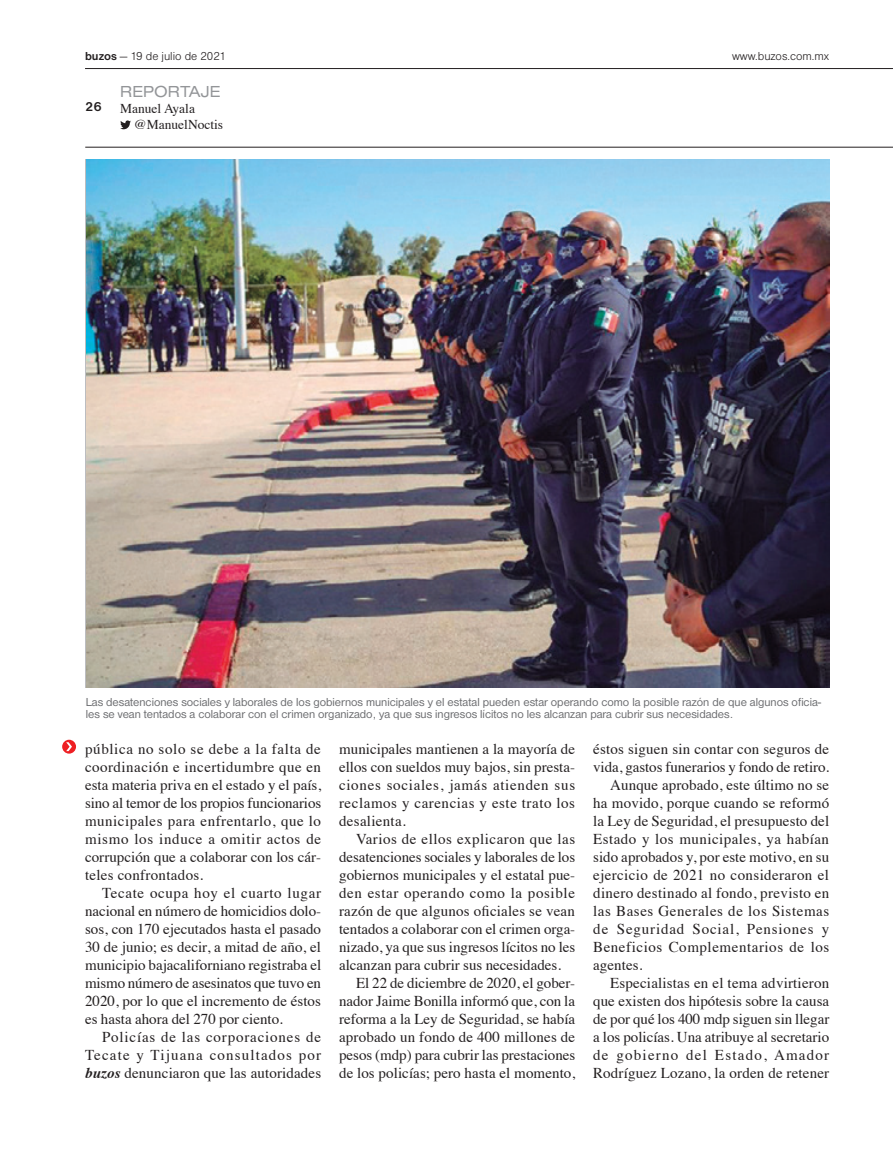
<style>
.page{position:relative;width:893px;height:1149px;background:#fff}
.page>*{position:absolute;margin:0;border:0;box-sizing:border-box;transform-origin:0 0}
.t1{font:16.5px "Nimbus San D Regu Exte";color:#939598}
.t2{font:15px/18px "Times";letter-spacing:.005em;color:#231f20;text-align:justify}
.t3{font:15px "Times";letter-spacing:.025em;color:#231f20}
.t4{font:15px "Times";letter-spacing:.035em;color:#231f20}
.t5{font:15px "Times";letter-spacing:.04em;color:#231f20}
.t6{font:15px "Times";letter-spacing:.03em;color:#231f20}
.t7{font:15px "Times";letter-spacing:.055em;color:#231f20}
.t8{font:15px "Times";letter-spacing:.08em;color:#231f20}
.t9{font:13.5px/16.2px "Times";color:#231f20}
.t10{font:700 13.5px "Nimbus Sans DOT";color:#231f20}
.t11{font:12px/12px "Nimbus San D";color:#6c6d70}
.t12{font:12px "Nimbus Sans DOT Ligh";color:#231f20}
.s1{font-family:"Nimbus Sans DOT";font-weight:700}
.s2{font-weight:700;font-style:italic}
</style>
<div class="page">
<svg style="left:120px;top:120px;width:11px;height:9px"></svg>
<hr style="left:85px;top:147px;width:808px;height:1px;background:#231f20">
<hr style="left:85px;top:68px;width:808px;height:1px;background:#231f20">
<div style="left:62px;top:739px;width:14px;height:14px;background:#ee1f23;border-radius:50%"></div>
<svg style="left:66px;top:742px;width:6px;height:9px"></svg>
<img style="left:86px;top:159px;width:743px;height:528px">
<p class="t12" style="left:85px;top:50px;width:142px"><span class="s1">buzos</span> — 19 de julio de 2021</p>
<p class="t12" style="left:732px;top:50px;width:99px">www.buzos.com.mx</p>
<p class="t10" style="left:85px;top:99px;width:18px">26</p>
<p class="t1" style="left:120px;top:82px;width:102px">REPORTAJE</p>
<p class="t9" style="left:134px;top:99px;width:90px;text-indent:-14px">Manuel Ayala @ManuelNoctis</p>
<p class="t11" style="left:86px;top:695px;width:737px">Las desatenciones sociales y laborales de los gobiernos municipales y el estatal pueden estar operando como la posible razón de que algunos oficia&shy;les se vean tentados a colaborar con el crimen organizado, ya que sus ingresos lícitos no les alcanzan para cubrir sus necesidades.</p>
<p class="t2" style="left:85px;top:738px;width:238px">pública no solo se debe a la falta de coordinación e incertidumbre que en esta materia priva en el estado y el país, sino al temor de los propios funcionarios municipales para enfrentarlo, que lo mismo los induce a omitir actos de corrupción que a colaborar con los cár&shy;teles confrontados.</p>
<p class="t2" style="left:85px;top:882px;width:238px;text-indent:17px">Tecate ocupa hoy el cuarto lugar nacional en número de homicidios dolo&shy;sos, con 170 ejecutados hasta el pasado 30 de junio; es decir, a mitad de año, el municipio bajacaliforniano registraba el mismo número de asesinatos que tuvo en 2020, por lo que el incremento de éstos es hasta ahora del 270 por ciento.</p>
<p class="t2" style="left:85px;top:1026px;width:238px;text-indent:17px">Policías de las corporaciones de Tecate y Tijuana consultados por <span class="s2">buzos</span> denunciaron que las autoridades</p>
<p class="t2" style="left:339px;top:738px;width:238px">municipales mantienen a la mayoría de ellos con sueldos muy bajos, sin presta&shy;ciones sociales, jamás atienden sus reclamos y carencias y este trato los desalienta.</p>
<p class="t4" style="left:356px;top:824px;width:221px">Varios de ellos explicaron que las</p>
<p class="t2" style="left:339px;top:846px;width:238px">desatenciones sociales y laborales de los</p>
<p class="t2" style="left:339px;top:864px;width:238px">gobiernos municipales y el estatal pue-</p>
<p class="t5" style="left:339px;top:878px;width:237px">den estar operando como la posible</p>
<p class="t2" style="left:339px;top:900px;width:237px">razón de que algunos oficiales se vean</p>
<p class="t2" style="left:339px;top:918px;width:238px">tentados a colaborar con el crimen orga-</p>
<p class="t2" style="left:339px;top:936px;width:238px">nizado, ya que sus ingresos lícitos no les</p>
<p class="t2" style="left:339px;top:954px;width:223px">alcanzan para cubrir sus necesidades.</p>
<p class="t2" style="left:356px;top:972px;width:221px">El 22 de diciembre de 2020, el gober-</p>
<p class="t2" style="left:339px;top:990px;width:237px">nador Jaime Bonilla informó que, con la</p>
<p class="t2" style="left:339px;top:1008px;width:238px">reforma a la Ley de Seguridad, se había</p>
<p class="t2" style="left:339px;top:1026px;width:238px">aprobado un fondo de 400 millones de</p>
<p class="t2" style="left:339px;top:1044px;width:238px">pesos (mdp) para cubrir las prestaciones</p>
<p class="t2" style="left:339px;top:1062px;width:238px">de los policías; pero hasta el momento,</p>
<p class="t2" style="left:593px;top:738px;width:237px">éstos siguen sin contar con seguros de</p>
<p class="t2" style="left:593px;top:756px;width:238px">vida, gastos funerarios y fondo de retiro.</p>
<p class="t2" style="left:610px;top:774px;width:221px">Aunque aprobado, este último no se</p>
<p class="t2" style="left:593px;top:792px;width:238px">ha movido, porque cuando se reformó</p>
<p class="t2" style="left:593px;top:810px;width:238px">la Ley de Seguridad, el presupuesto del</p>
<p class="t6" style="left:593px;top:824px;width:237px">Estado y los municipales, ya habían</p>
<p class="t2" style="left:593px;top:846px;width:238px">sido aprobados y, por este motivo, en su</p>
<p class="t3" style="left:593px;top:860px;width:237px">ejercicio de 2021 no consideraron el</p>
<p class="t3" style="left:593px;top:878px;width:238px">dinero destinado al fondo, previsto en</p>
<p class="t5" style="left:593px;top:896px;width:238px">las Bases Generales de los Sistemas</p>
<p class="t7" style="left:593px;top:914px;width:238px">de Seguridad Social, Pensiones y</p>
<p class="t4" style="left:593px;top:932px;width:238px">Beneficios Complementarios de los</p>
<p class="t2" style="left:593px;top:954px;width:51px">agentes.</p>
<p class="t2" style="left:610px;top:972px;width:221px">Especialistas en el tema advirtieron</p>
<p class="t2" style="left:593px;top:990px;width:238px">que existen dos hipótesis sobre la causa</p>
<p class="t2" style="left:593px;top:1008px;width:238px">de por qué los 400 mdp siguen sin llegar</p>
<p class="t2" style="left:593px;top:1026px;width:238px">a los policías. Una atribuye al secretario</p>
<p class="t8" style="left:593px;top:1040px;width:238px">de gobierno del Estado, Amador</p>
<p class="t2" style="left:593px;top:1062px;width:238px">Rodríguez Lozano, la orden de retener</p>
</div>
